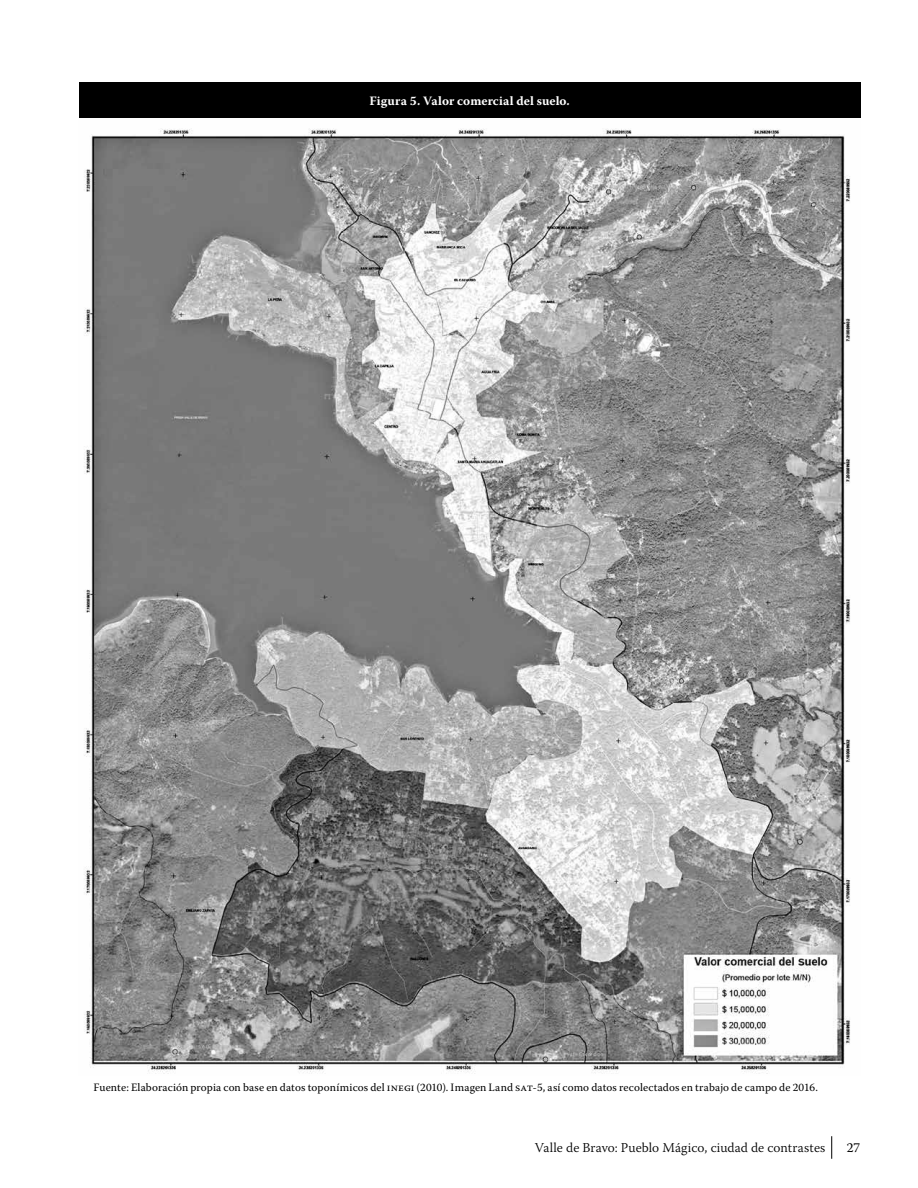
<style>
.page{position:relative;width:918px;height:1188px;background:#fff}
.page>*{position:absolute;margin:0;border:0;box-sizing:border-box;transform-origin:0 0}
.t1{font:300 13.5px "Warnock Pro";letter-spacing:.005em;color:#000}
.t2{font:13.5px "Warnock Pro";color:#000}
.t3{font:700 12.75px "Warnock Pro";letter-spacing:.005em;color:#fff}
.t4{font:11.25px "Warnock Pro";letter-spacing:.01em;color:#000}
</style>
<div class="page">
<svg style="left:831px;top:1136px;width:1px;height:23px"></svg>
<img style="left:84px;top:128px;width:766px;height:946px">
<div style="left:79px;top:82px;width:782px;height:36px;background:#000"></div>
<p class="t3" style="left:369px;top:93px;width:202px">Figura 5. Valor comercial del suelo.</p>
<p class="t4" style="left:94px;top:1080px;width:726px">Fuente: Elaboración propia con base en datos toponímicos del inegi (2010). Imagen Land sat-5, así como datos recolectados en trabajo de campo de 2016.</p>
<p class="t1" style="left:535px;top:1140px;width:292px">Valle de Bravo: Pueblo Mágico, ciudad de contrastes</p>
<p class="t2" style="left:847px;top:1140px;width:15px">27</p>
</div>
